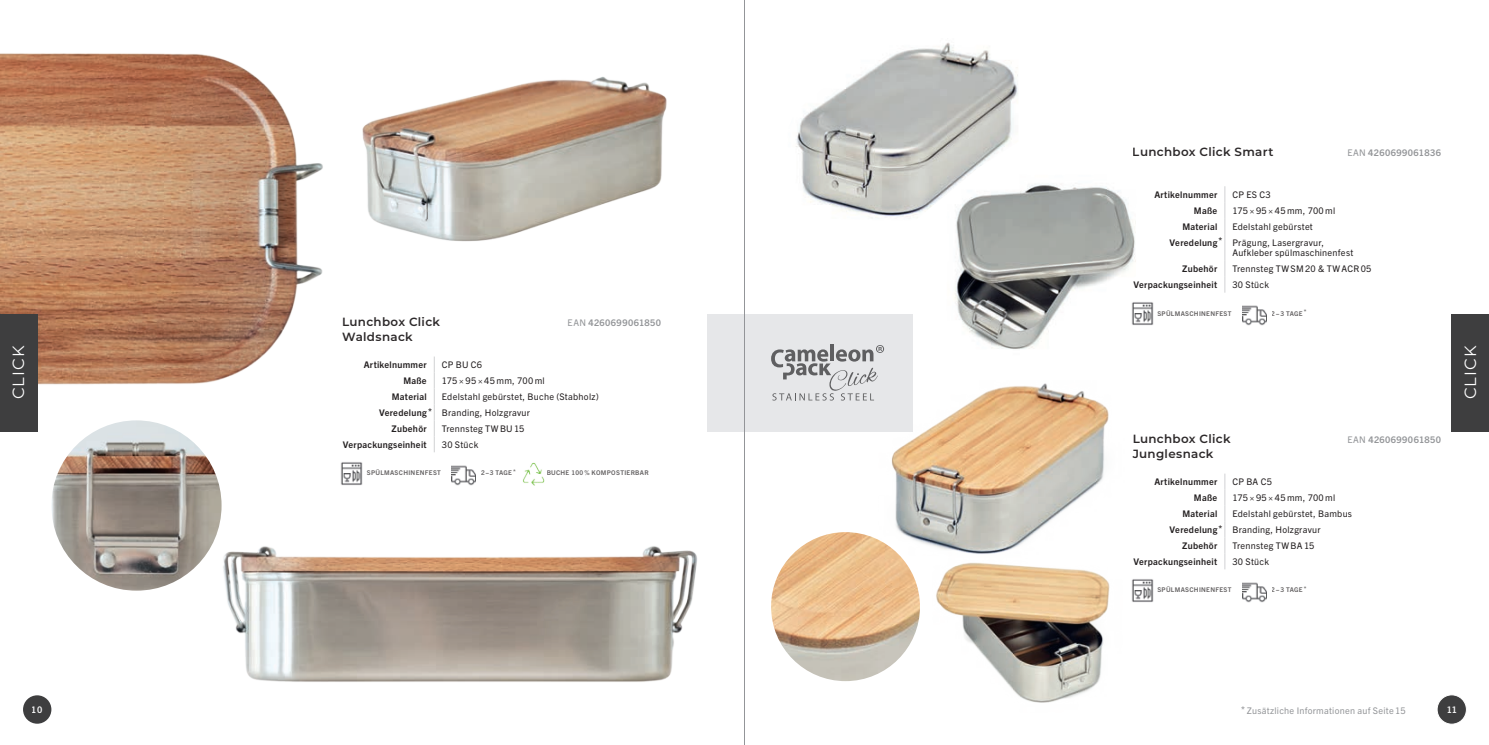
<style>
.page{position:relative;width:1489px;height:745px;background:#fff}
.page>*{position:absolute;margin:0;border:0;box-sizing:border-box;transform-origin:0 0}
.t1{font:16.25px "Montserrat";letter-spacing:.06em;color:#fff}
.t2{font:600 11.88px/14.1px "Montserrat";letter-spacing:.025em;color:#231f20}
.t3{font:9.12px/16px "Trade Gothic Next LT Pro";letter-spacing:.03em;color:#231f20}
.t4{font:700 9.12px "Trade Gothic Next LT Pro";letter-spacing:.03em;color:#231f20}
.t5{font:700 9.12px "Trade Gothic Next LT Pro";letter-spacing:.045em;color:#939598}
.t6{font:9.12px "Trade Gothic Next LT Pro";letter-spacing:.03em;color:#939598}
.t7{font:700 9.12px "Trade Gothic Next LT Pro";color:#fff}
.t8{font:700 6.5px "Trade Gothic Next LT Pro";letter-spacing:.05em;color:#231f20}
.s1{font-weight:400}
.s2{font-weight:700}
</style>
<div class="page">
<img style="left:0;top:53px;width:323px;height:340px">
<img style="left:955px;top:184px;width:181px;height:165px">
<img style="left:796px;top:42px;width:222px;height:179px">
<div style="left:23px;top:694px;width:28px;height:29px;background:#3e3e3f;border-radius:50%"></div>
<div style="left:1436px;top:694px;width:30px;height:29px;background:#3e3e3f;border-radius:50%"></div>
<div style="left:1436px;top:694px;width:30px;height:30px;border:1px solid #fff;border-radius:50%"></div>
<div style="left:1451px;top:314px;width:37px;height:117px;background:#3e3e3f"></div>
<img style="left:51px;top:420px;width:170px;height:170px;border-radius:85px">
<div style="left:0;top:314px;width:37px;height:117px;background:#3e3e3f"></div>
<svg style="left:1224px;top:186px;width:1px;height:106px"></svg>
<img style="left:1242px;top:305px;width:24px;height:21px">
<img style="left:1130px;top:301px;width:24px;height:24px">
<div style="left:744px;top:314px;width:168px;height:117px;background:#e6e7e9"></div>
<div style="left:707px;top:314px;width:37px;height:117px;background:#e6e7e9"></div>
<hr style="left:830px;top:344px;width:4px;height:17px;background:#5f5f61">
<svg style="left:771px;top:345px;width:113px;height:55px"></svg>
<svg style="left:1224px;top:473px;width:1px;height:96px"></svg>
<img style="left:1242px;top:582px;width:24px;height:21px">
<img style="left:866px;top:354px;width:243px;height:183px">
<img style="left:876px;top:537px;width:278px;height:166px">
<img style="left:771px;top:531px;width:148px;height:149px;border-radius:74px">
<img style="left:214px;top:535px;width:483px;height:147px">
<img style="left:362px;top:77px;width:305px;height:165px">
<svg style="left:434px;top:356px;width:1px;height:96px"></svg>
<img style="left:451px;top:465px;width:24px;height:21px">
<img style="left:341px;top:462px;width:22px;height:23px">
<img style="left:523px;top:462px;width:21px;height:23px">
<hr style="left:744px;top:0;width:1px;height:744px;background:#939598">
<h2 class="t2" style="left:1132px;top:144px;width:142px">Lunchbox Click Smart</h2>
<p class="t5" style="left:1347px;top:146px;width:95px"><span class="s1">EAN</span> 4260699061836</p>
<p class="t4" style="left:1154px;top:188px;width:64px">Artikelnummer</p>
<p class="t3" style="left:1232px;top:186px;width:40px">CP ES C3</p>
<p class="t4" style="left:1193px;top:204px;width:25px">Maße</p>
<p class="t3" style="left:1232px;top:202px;width:104px">175 × 95 × 45 mm, 700 ml</p>
<p class="t4" style="left:1182px;top:220px;width:36px">Material</p>
<p class="t3" style="left:1169px;top:217px;width:156px;text-indent:63px">Edelstahl gebürstet<br><span class="s2">Veredelung*</span> Prägung, Lasergravur,</p>
<p class="t3" style="left:1232px;top:244px;width:122px">Aufkleber spülmaschinenfest</p>
<p class="t4" style="left:1182px;top:262px;width:37px">Zubehör</p>
<p class="t3" style="left:1232px;top:260px;width:140px">Trennsteg TW SM 20 &amp; TW ACR05</p>
<p class="t4" style="left:1133px;top:278px;width:85px">Verpackungseinheit</p>
<p class="t3" style="left:1232px;top:276px;width:38px">30 Stück</p>
<p class="t8" style="left:1157px;top:308px;width:76px">spülmaschinenfest</p>
<p class="t8" style="left:1271px;top:308px;width:36px">2-3 tage *</p>
<h2 class="t2" style="left:342px;top:314px;width:100px">Lunchbox Click<br>Waldsnack</h2>
<p class="t5" style="left:567px;top:316px;width:95px"><span class="s1">EAN</span> 4260699061850</p>
<p class="t4" style="left:364px;top:358px;width:64px">Artikelnummer</p>
<p class="t3" style="left:442px;top:356px;width:42px">CP BU C6</p>
<p class="t4" style="left:403px;top:374px;width:25px">Maße</p>
<p class="t3" style="left:442px;top:372px;width:104px">175 × 95 × 45 mm, 700 ml</p>
<p class="t4" style="left:392px;top:390px;width:36px">Material</p>
<p class="t3" style="left:442px;top:388px;width:158px">Edelstahl gebürstet, Buche (Stabholz)</p>
<p class="t3" style="left:379px;top:404px;width:152px"><span class="s2">Veredelung*</span> Branding, Holzgravur</p>
<p class="t4" style="left:391px;top:422px;width:37px">Zubehör</p>
<p class="t3" style="left:442px;top:419px;width:84px">Trennsteg TW BU 15</p>
<p class="t4" style="left:343px;top:438px;width:85px">Verpackungseinheit</p>
<p class="t3" style="left:442px;top:435px;width:38px">30 Stück</p>
<p class="t8" style="left:367px;top:468px;width:76px">spülmaschinenfest</p>
<p class="t8" style="left:481px;top:468px;width:36px">2-3 tage *</p>
<p class="t8" style="left:546px;top:468px;width:104px">Buche 100 % Kompostierbar</p>
<h1 class="t1" style="left:7px;top:399px;width:55px;rotate:-90deg">CLICK</h1>
<h1 class="t1" style="left:1458px;top:399px;width:55px;rotate:-90deg">CLICK</h1>
<h2 class="t2" style="left:1132px;top:431px;width:100px">Lunchbox Click<br>Junglesnack</h2>
<p class="t5" style="left:1347px;top:433px;width:95px"><span class="s1">EAN</span> 4260699061850</p>
<p class="t4" style="left:1154px;top:475px;width:64px">Artikelnummer</p>
<p class="t3" style="left:1232px;top:473px;width:41px">CP BA C5</p>
<p class="t4" style="left:1193px;top:491px;width:25px">Maße</p>
<p class="t3" style="left:1232px;top:489px;width:104px">175 × 95 × 45 mm, 700 ml</p>
<p class="t4" style="left:1182px;top:507px;width:36px">Material</p>
<p class="t3" style="left:1232px;top:504px;width:121px">Edelstahl gebürstet, Bambus</p>
<p class="t3" style="left:1169px;top:520px;width:152px"><span class="s2">Veredelung*</span> Branding, Holzgravur</p>
<p class="t4" style="left:1182px;top:539px;width:37px">Zubehör</p>
<p class="t3" style="left:1232px;top:536px;width:84px">Trennsteg TW BA15</p>
<p class="t4" style="left:1133px;top:555px;width:85px">Verpackungseinheit</p>
<p class="t3" style="left:1232px;top:552px;width:38px">30 Stück</p>
<p class="t8" style="left:1157px;top:585px;width:76px">spülmaschinenfest</p>
<p class="t8" style="left:1271px;top:585px;width:36px">2-3 tage *</p>
<p class="t6" style="left:1241px;top:703px;width:166px"><span class="s2">*</span> Zusätzliche Informationen auf Seite 15</p>
<p class="t7" style="left:32px;top:703px;width:12px">10</p>
<p class="t7" style="left:1446px;top:703px;width:12px">11</p>
</div>
